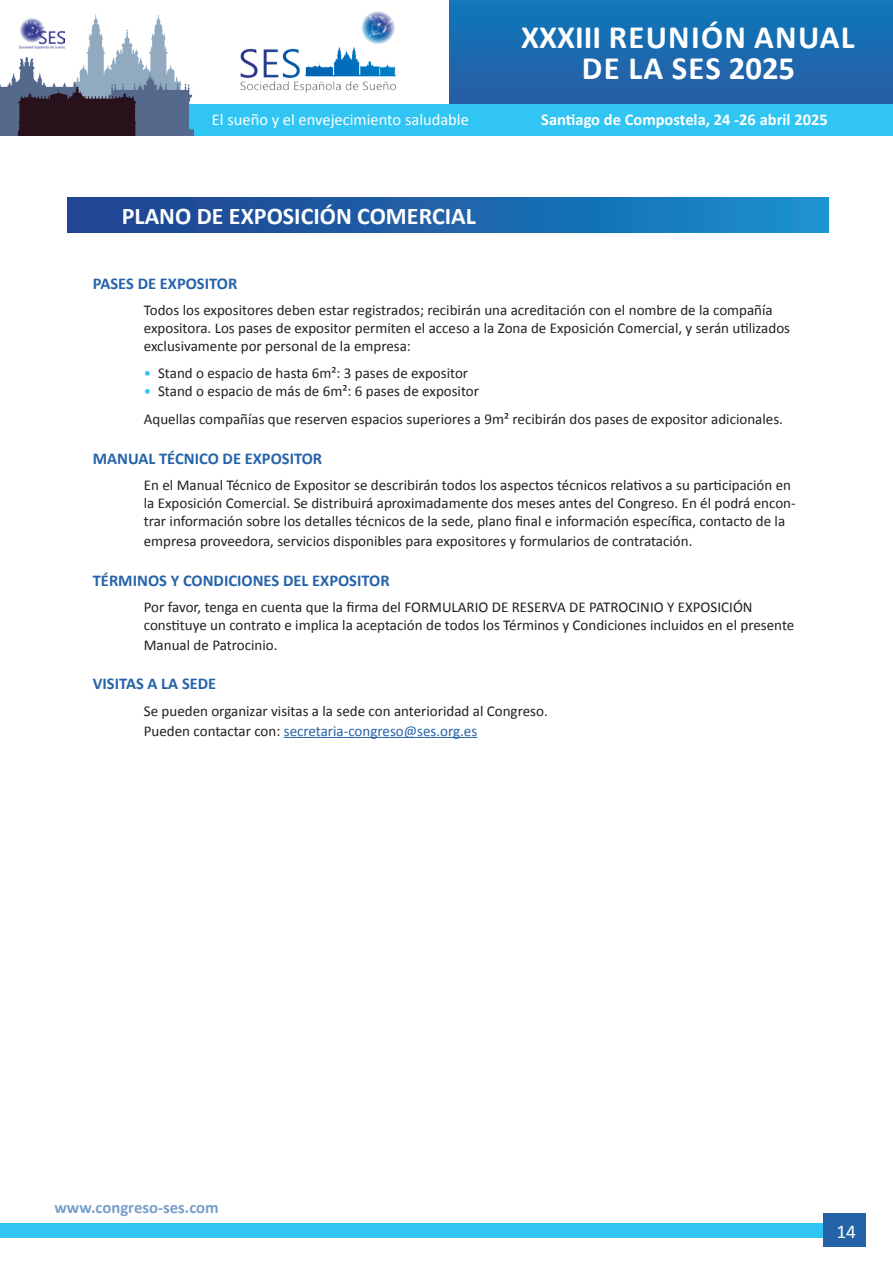
<style>
.page{position:relative;width:893px;height:1263px;background:#fff}
.page>*{position:absolute;margin:0;border:0;box-sizing:border-box;transform-origin:0 0}
.t1{font:700 32.7px/31.2px "Calibri";letter-spacing:.04em;color:#fff;text-align:center}
.t2{font:700 24px "Calibri";color:#fff}
.t3{font:19.5px "Calibri";color:#fff}
.t4{font:700 16.65px "Calibri";color:#2563a9}
.t5{font:700 16.5px "Calibri";color:#2563a9}
.t6{font:700 16.5px "Calibri";color:#fff}
.t7{font:16.5px "Calibri";color:#fff}
.t8{font:15px/18px "Calibri";color:#231f20}
.t9{font:15px "Calibri";color:#2563a9}
.s1{color:#30c5f3}
.s2{color:#231f20}
</style>
<div class="page">
<div style="left:0;top:1223px;width:846px;height:14px;background:#30c5f3"></div>
<div style="left:824px;top:1213px;width:42px;height:34px;background:#2563a9"></div>
<div style="left:449px;top:0;width:444px;height:233px;background:linear-gradient(to right,#1b6aaf,#1b6aaf)"></div>
<div style="left:173px;top:104px;width:720px;height:39px;background:#30c5f3"></div>
<svg style="left:0;top:14px;width:194px;height:122px"></svg>
<img style="left:240px;top:11px;width:156px;height:82px">
<svg style="left:305px;top:65px;width:30px;height:11px"></svg>
<svg style="left:344px;top:46px;width:10px;height:14px"></svg>
<div style="left:0;top:136px;width:893px;height:213px;background:#fff"></div>
<div style="left:68px;top:197px;width:760px;height:35px;background:linear-gradient(to right,#213e8d,#188ecc)"></div>
<hr style="left:284px;top:737px;width:193px;height:1px;background:#2563a9">
<h1 class="t1" style="left:521px;top:21px;width:335px">XXXIII REUNIÓN ANUAL<br>DE LA SES 2025</h1>
<p class="t7" style="left:212px;top:108px;width:259px">El sueño y el envejecimiento saludable</p>
<p class="t6" style="left:541px;top:108px;width:288px">Santiago de Compostela, 24 -26 abril 2025</p>
<p class="t2" style="left:122px;top:199px;width:356px">PLANO DE EXPOSICIÓN COMERCIAL</p>
<p class="t5" style="left:93px;top:271px;width:146px">PASES DE EXPOSITOR</p>
<p class="t8" style="left:144px;top:301px;width:648px">Todos los expositores deben estar registrados; recibirán una acreditación con el nombre de la compañía expositora. Los pases de expositor permiten el acceso a la Zona de Exposición Comercial, y serán utilizados exclusivamente por personal de la empresa:</p>
<p class="t8" style="left:144px;top:363px;width:326px"><span class="s1">•</span> Stand o espacio de hasta 6m²: 3 pases de expositor</p>
<p class="t8" style="left:144px;top:381px;width:337px"><span class="s1">•</span> Stand o espacio de más de 6m²: 6 pases de expositor</p>
<p class="t8" style="left:144px;top:410px;width:641px">Aquellas compañías que reserven espacios superiores a 9m² recibirán dos pases de expositor adicionales.</p>
<p class="t5" style="left:93px;top:446px;width:231px">MANUAL TÉCNICO DE EXPOSITOR</p>
<p class="t8" style="left:144px;top:476px;width:653px">En el Manual Técnico de Expositor se describirán todos los aspectos técnicos relativos a su participación en la Exposición Comercial. Se distribuirá aproximadamente dos meses antes del Congreso. En él podrá encon&shy;trar información sobre los detalles técnicos de la sede, plano final e información específica, contacto de la</p>
<p class="t8" style="left:144px;top:531px;width:550px">empresa proveedora, servicios disponibles para expositores y formularios de contratación.</p>
<p class="t5" style="left:93px;top:568px;width:298px">TÉRMINOS Y CONDICIONES DEL EXPOSITOR</p>
<p class="t8" style="left:144px;top:598px;width:652px">Por favor, tenga en cuenta que la firma del FORMULARIO DE RESERVA DE PATROCINIO Y EXPOSICIÓN constituye un contrato e implica la aceptación de todos los Términos y Condiciones incluidos en el presente</p>
<p class="t8" style="left:144px;top:635px;width:135px">Manual de Patrocinio.</p>
<p class="t5" style="left:93px;top:672px;width:125px">VISITAS A LA SEDE</p>
<p class="t8" style="left:144px;top:701px;width:405px">Se pueden organizar visitas a la sede con anterioridad al Congreso.</p>
<p class="t9" style="left:144px;top:720px;width:335px"><span class="s2">Pueden contactar con:</span> secretaria-congreso@ses.org.es</p>
<p class="t4" style="left:54px;top:1196px;width:166px">www.congreso-ses.com</p>
<h3 class="t3" style="left:836px;top:1217px;width:21px">14</h3>
</div>
